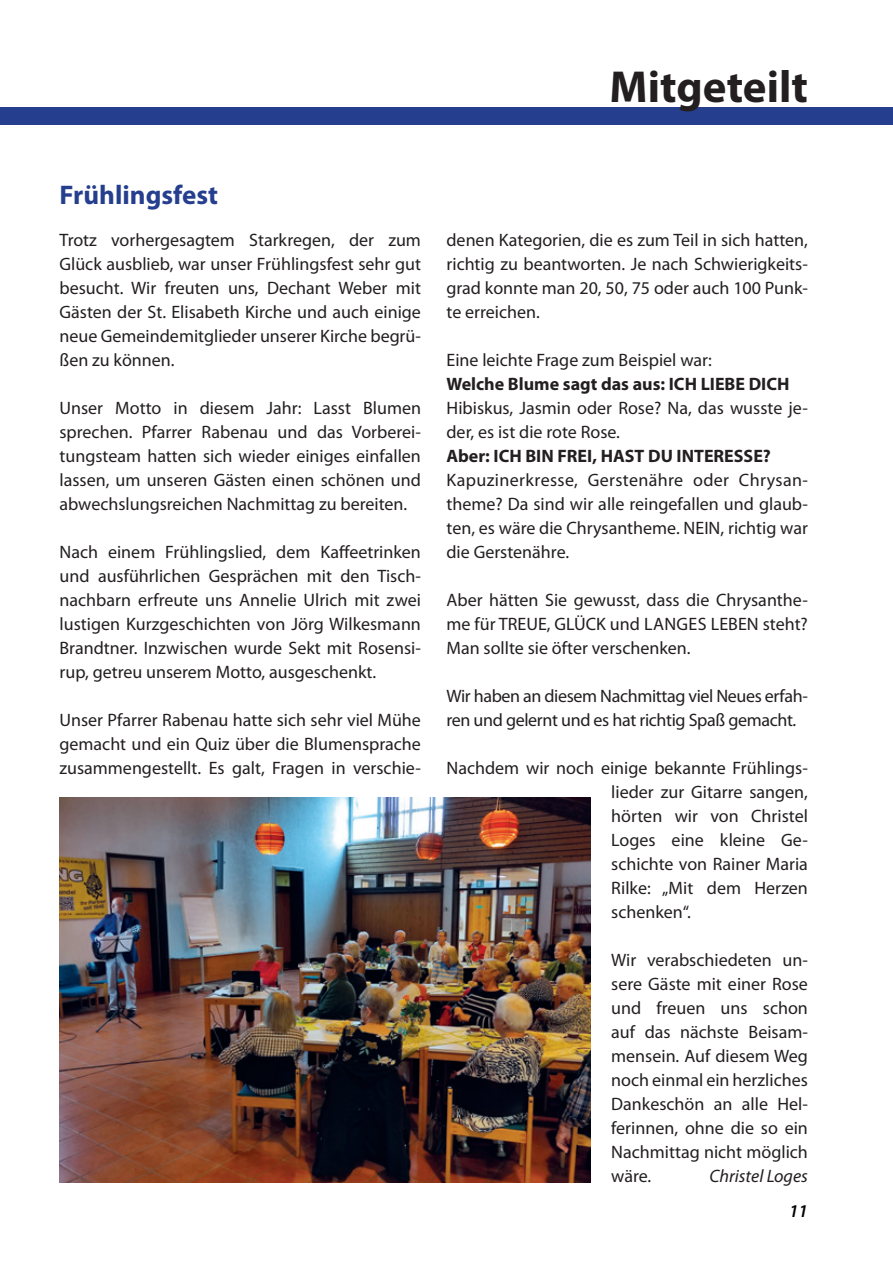
<style>
.page{position:relative;width:893px;height:1263px;background:#fff}
.page>*{position:absolute;margin:0;border:0;box-sizing:border-box;transform-origin:0 0}
.t1{font:700 45px "Myriad Pro";color:#231f20}
.t2{font:700 27px "Myriad Pro";color:#253f8e}
.t3{font:18px/24px "Myriad Pro";color:#231f20;text-align:justify}
.t4{font:18px/24px "Myriad Pro";letter-spacing:-.02em;color:#231f20}
.t5{font:700 18px "Myriad Pro";color:#231f20}
.t6{font:italic 18px "Myriad Pro";color:#231f20}
.t7{font:italic 600 18px "Myriad Pro";color:#000}
</style>
<div class="page">
<div style="left:1px;top:107px;width:892px;height:18px;background:#253f8e"></div>
<img style="left:60px;top:797px;width:530px;height:385px">
<h1 class="t1" style="left:610px;top:61px;width:200px">Mitgeteilt</h1>
<h2 class="t2" style="left:60px;top:180px;width:160px">Frühlingsfest</h2>
<p class="t3" style="left:60px;top:228px;width:363px">Trotz vorhergesagtem Starkregen, der zum Glück ausblieb, war unser Frühlingsfest sehr gut besucht. Wir freuten uns, Dechant Weber mit Gästen der St. Elisabeth Kirche und auch einige neue Gemeindemitglieder unserer Kirche begrü&shy;ßen zu können.</p>
<p class="t3" style="left:60px;top:396px;width:363px">Unser Motto in diesem Jahr: Lasst Blumen sprechen. Pfarrer Rabenau und das Vorberei&shy;tungsteam hatten sich wieder einiges einfallen lassen, um unseren Gästen einen schönen und abwechslungsreichen Nachmittag zu bereiten.</p>
<p class="t3" style="left:60px;top:540px;width:363px">Nach einem Frühlingslied, dem Kaffeetrinken und ausführlichen Gesprächen mit den Tisch&shy;nachbarn erfreute uns Annelie Ulrich mit zwei lustigen Kurzgeschichten von Jörg Wilkesmann Brandtner. Inzwischen wurde Sekt mit Rosensi&shy;rup, getreu unserem Motto, ausgeschenkt.</p>
<p class="t3" style="left:60px;top:708px;width:363px">Unser Pfarrer Rabenau hatte sich sehr viel Mühe gemacht und ein Quiz über die Blumensprache zusammengestellt. Es galt, Fragen in verschie-</p>
<p class="t3" style="left:446px;top:228px;width:363px">denen Kategorien, die es zum Teil in sich hatten, richtig zu beantworten. Je nach Schwierigkeits&shy;grad konnte man 20, 50, 75 oder auch 100 Punk&shy;te erreichen.</p>
<p class="t3" style="left:446px;top:348px;width:267px">Eine leichte Frage zum Beispiel war:</p>
<p class="t5" style="left:446px;top:374px;width:345px">Welche Blume sagt das aus: ICH LIEBE DICH</p>
<p class="t3" style="left:446px;top:396px;width:363px">Hibiskus, Jasmin oder Rose? Na, das wusste je&shy;der, es ist die rote Rose.</p>
<p class="t5" style="left:446px;top:446px;width:326px">Aber: ICH BIN FREI, HAST DU INTERESSE?</p>
<p class="t3" style="left:446px;top:468px;width:363px">Kapuzinerkresse, Gerstenähre oder Chrysan&shy;theme? Da sind wir alle reingefallen und glaub&shy;ten, es wäre die Chrysantheme. NEIN, richtig war die Gerstenähre.</p>
<p class="t3" style="left:446px;top:588px;width:363px">Aber hätten Sie gewusst, dass die Chrysanthe&shy;me für TREUE, GLÜCK und LANGES LEBEN steht?<br>Man sollte sie öfter verschenken.</p>
<p class="t4" style="left:446px;top:684px;width:363px">Wir haben an diesem Nachmittag viel Neues erfah&shy;ren und gelernt und es hat richtig Spaß gemacht.</p>
<p class="t3" style="left:611px;top:756px;width:198px;text-indent:-165px">Nachdem wir noch einige bekannte Frühlings&shy;lieder zur Gitarre sangen, hörten wir von Christel Loges eine kleine Ge&shy;schichte von Rainer Maria Rilke: „Mit dem Herzen schenken“.</p>
<p class="t3" style="left:611px;top:948px;width:198px">Wir verabschiedeten un&shy;sere Gäste mit einer Rose und freuen uns schon auf das nächste Beisam&shy;mensein. Auf diesem Weg noch einmal ein herzliches Dankeschön an alle Hel&shy;ferinnen, ohne die so ein Nachmittag nicht möglich wäre.</p>
<p class="t6" style="left:709px;top:1166px;width:100px">Christel Loges</p>
<p class="t7" style="left:789px;top:1199px;width:20px">11</p>
</div>
